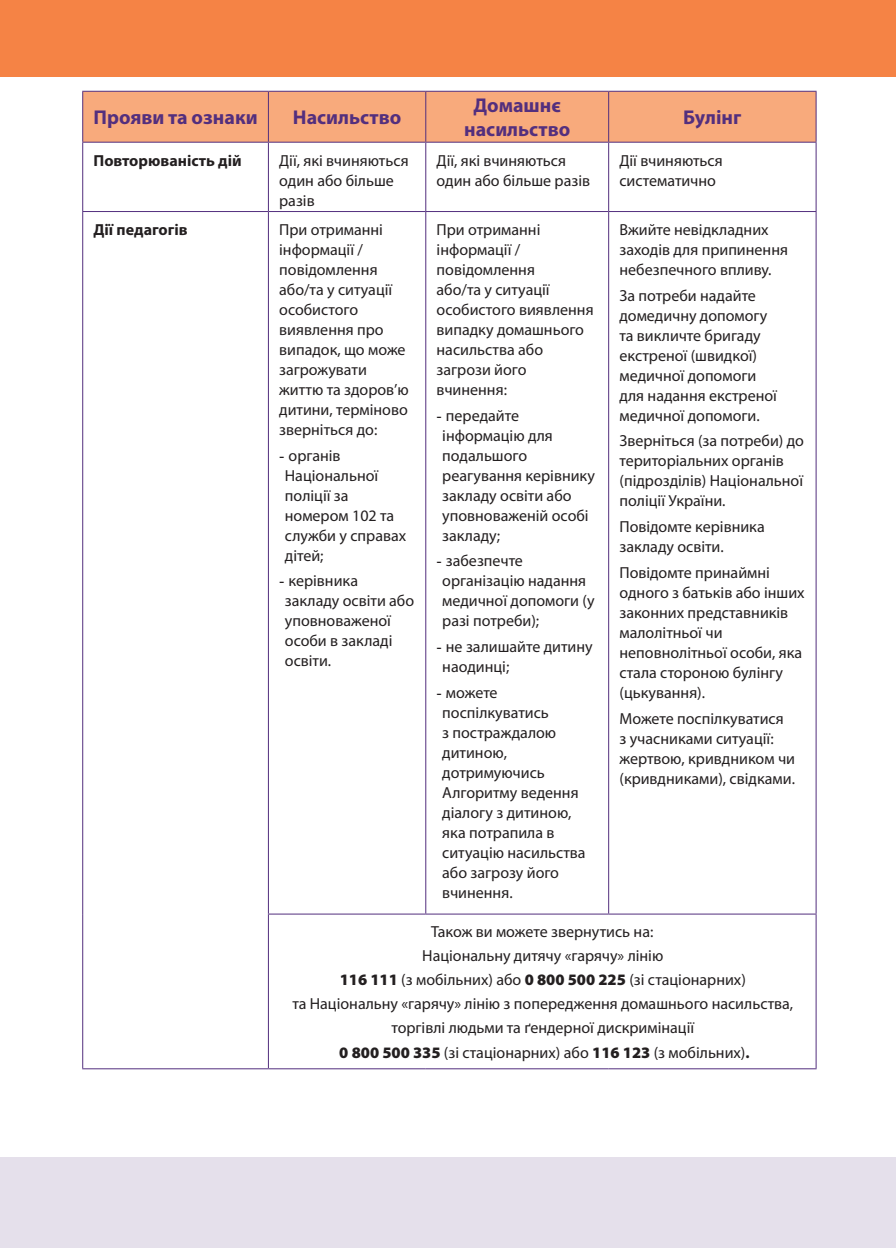
<style>
.page{position:relative;width:896px;height:1248px;background:#fff}
.page>*{position:absolute;margin:0;border:0;box-sizing:border-box;transform-origin:0 0}
.text{font:700 20px/24px "Myriad Pro";color:#532f7e;text-align:center}
.список{font:16px/20px "Myriad Pro";color:#231f20}
.Заглдовок_2{font:16px/20px "Myriad Pro";color:#231f20}
.text-2{font:16px/20px "Myriad Pro";color:#231f20}
.text-3{font:700 16px "Myriad Pro";color:#231f20}
.s1{font-family:"Times New Roman"}
.s2{font-weight:900}
.s3{font-weight:700}
</style>
<div class="page">
<div style="left:0;top:1157px;width:896px;height:90px;background:#e5e0eb"></div>
<div style="left:0;top:0;width:896px;height:77px;background:#f58345"></div>
<div style="left:83px;top:92px;width:732px;height:50px;background:#f8aa7c"></div>
<hr style="left:82px;top:211px;width:186px;height:1px;background:#532f7e">
<hr style="left:268px;top:211px;width:158px;height:1px;background:#532f7e">
<hr style="left:426px;top:211px;width:183px;height:1px;background:#532f7e">
<hr style="left:609px;top:211px;width:207px;height:1px;background:#532f7e">
<hr style="left:82px;top:91px;width:186px;height:1px;background:#532f7e">
<hr style="left:82px;top:92px;width:1px;height:50px;background:#532f7e">
<hr style="left:268px;top:91px;width:158px;height:1px;background:#532f7e">
<hr style="left:268px;top:92px;width:1px;height:50px;background:#532f7e">
<hr style="left:426px;top:91px;width:183px;height:1px;background:#532f7e">
<hr style="left:425px;top:92px;width:1px;height:50px;background:#532f7e">
<hr style="left:609px;top:91px;width:207px;height:1px;background:#532f7e">
<hr style="left:608px;top:92px;width:1px;height:50px;background:#532f7e">
<hr style="left:815px;top:92px;width:1px;height:50px;background:#532f7e">
<hr style="left:82px;top:142px;width:186px;height:1px;background:#532f7e">
<hr style="left:268px;top:142px;width:158px;height:1px;background:#532f7e">
<hr style="left:426px;top:142px;width:183px;height:1px;background:#532f7e">
<hr style="left:609px;top:142px;width:207px;height:1px;background:#532f7e">
<hr style="left:82px;top:143px;width:1px;height:68px;background:#532f7e">
<hr style="left:268px;top:143px;width:1px;height:68px;background:#532f7e">
<hr style="left:425px;top:143px;width:1px;height:68px;background:#532f7e">
<hr style="left:608px;top:143px;width:1px;height:68px;background:#532f7e">
<hr style="left:815px;top:143px;width:1px;height:68px;background:#532f7e">
<hr style="left:82px;top:212px;width:1px;height:702px;background:#532f7e">
<hr style="left:268px;top:212px;width:1px;height:701px;background:#532f7e">
<hr style="left:425px;top:212px;width:1px;height:701px;background:#532f7e">
<hr style="left:608px;top:212px;width:1px;height:701px;background:#532f7e">
<hr style="left:815px;top:212px;width:1px;height:701px;background:#532f7e">
<hr style="left:82px;top:914px;width:1px;height:154px;background:#532f7e">
<hr style="left:268px;top:913px;width:158px;height:1px;background:#532f7e">
<hr style="left:268px;top:914px;width:1px;height:154px;background:#532f7e">
<hr style="left:426px;top:913px;width:183px;height:1px;background:#532f7e">
<hr style="left:609px;top:913px;width:207px;height:1px;background:#532f7e">
<hr style="left:815px;top:914px;width:1px;height:154px;background:#532f7e">
<hr style="left:82px;top:1068px;width:186px;height:1px;background:#532f7e">
<hr style="left:268px;top:1068px;width:158px;height:1px;background:#532f7e">
<hr style="left:426px;top:1068px;width:183px;height:1px;background:#532f7e">
<hr style="left:609px;top:1068px;width:207px;height:1px;background:#532f7e">
<p class="text" style="left:94px;top:106px;width:166px">Прояви та ознаки</p>
<p class="text" style="left:293px;top:106px;width:110px">Насильство</p>
<p class="text" style="left:464px;top:94px;width:108px">Домашнє насильство</p>
<p class="text" style="left:683px;top:106px;width:60px">Булінг</p>
<p class="text-3" style="left:94px;top:151px;width:150px">Повторюваність дій</p>
<p class="text-2" style="left:279px;top:150px;width:131px">Дії, які вчиняються один або більше разів</p>
<p class="text-2" style="left:436px;top:150px;width:155px">Дії, які вчиняються один або більше разів</p>
<p class="text-2" style="left:619px;top:150px;width:105px">Дії вчиняються систематично</p>
<p class="text-3" style="left:94px;top:220px;width:96px">Дії педагогів</p>
<p class="список" style="left:279px;top:220px;width:131px">При отриманні інформації / повідомлення або/та у ситуації особистого виявлення про випадок, що може загрожувати життю та здоров’ю дитини, терміново зверніться до:</p>
<p class="Заглдовок_2" style="left:285px;top:445px;width:123px;text-indent:-6px"><span class="s1">-</span> органів<br>Національної поліції за номером 102 та служби у справах дітей;</p>
<p class="Заглдовок_2" style="left:285px;top:571px;width:131px;text-indent:-6px"><span class="s1">-</span> керівника закладу освіти або уповноваженої особи в закладі освіти.</p>
<p class="список" style="left:619px;top:220px;width:170px">Вжийте невідкладних заходів для припинення небезпечного впливу.</p>
<p class="список" style="left:619px;top:285px;width:159px">За потреби надайте домедичну допомогу та викличте бригаду екстреної (швидкої) медичної допомоги для надання екстреної медичної допомоги.</p>
<p class="список" style="left:619px;top:431px;width:186px">Зверніться (за потреби) до територіальних органів (підрозділів) Національної поліції України.</p>
<p class="список" style="left:619px;top:517px;width:147px">Повідомте керівника закладу освіти.</p>
<p class="список" style="left:619px;top:562px;width:187px">Повідомте принаймні одного з батьків або інших законних представників малолітньої чи неповнолітньої особи, яка стала стороною булінгу (цькування).</p>
<p class="список" style="left:619px;top:708px;width:177px">Можете поспілкуватися<br>з учасниками ситуації: жертвою, кривдником чи (кривдниками), свідками.</p>
<p class="список" style="left:436px;top:220px;width:159px">При отриманні інформації / повідомлення<br>або/та у ситуації особистого виявлення випадку домашнього насильства або загрози його вчинення:</p>
<p class="Заглдовок_2" style="left:442px;top:405px;width:154px;text-indent:-6px"><span class="s1">-</span> передайте інформацію для подальшого реагування керівнику закладу освіти або уповноваженій особі закладу;</p>
<p class="Заглдовок_2" style="left:442px;top:551px;width:154px;text-indent:-6px"><span class="s1">-</span> забезпечте організацію надання медичної допомоги (у разі потреби);</p>
<p class="Заглдовок_2" style="left:442px;top:637px;width:152px;text-indent:-6px"><span class="s1">-</span> не залишайте дитину наодинці;</p>
<p class="Заглдовок_2" style="left:442px;top:682px;width:145px;text-indent:-6px"><span class="s1">-</span> можете поспілкуватись<br>з постраждалою дитиною, дотримуючись<br>Алгоритму ведення діалогу з дитиною, яка потрапила в ситуацію насильства або загрозу його вчинення.</p>
<p class="Заглдовок_2" style="left:292px;top:920px;width:502px;line-height:24px;text-align:center">Також ви можете звернутись на:<br>Національну дитячу «гарячу» лінію<br><span class="s2">116 111</span> (з мобільних) або <span class="s2">0 800 500 225</span> (зі стаціонарних)<br>та Національну «гарячу» лінію з попередження домашнього насильства, торгівлі людьми та ґендерної дискримінації<br><span class="s2">0 800 500 335</span> (зі стаціонарних) або <span class="s2">116 123</span> (з мобільних)<span class="s3">.</span></p>
</div>
